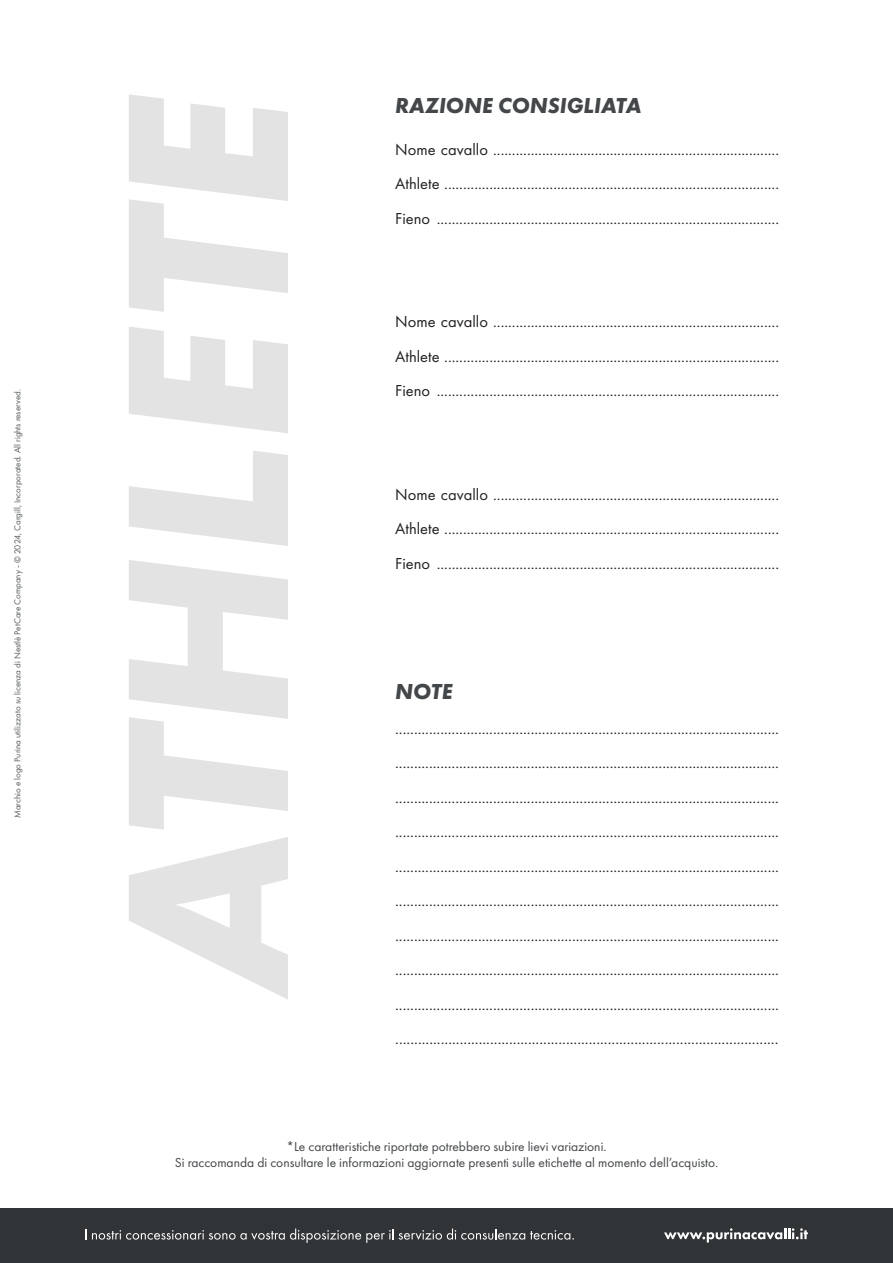
<style>
.page{position:relative;width:893px;height:1263px;background:#fff}
.page>*{position:absolute;margin:0;border:0;box-sizing:border-box;transform-origin:0 0}
.t1{font:italic 700 22.5px "Futura PT";color:#444749}
.t2{font:16.5px/34.5px "Futura PT";color:#231f20;text-align:justify}
.t3{font:13.5px/16.2px "Futura PT";color:#424447;text-align:center}
.t4{font:9px "Futura PT";color:#575a5b}
</style>
<div class="page">
<div style="left:0;top:1208px;width:893px;height:55px;background:#303437"></div>
<svg style="left:92px;top:1228px;width:482px;height:15px"></svg>
<svg style="left:664px;top:1228px;width:144px;height:14px"></svg>
<svg style="left:129px;top:837px;width:159px;height:163px"></svg>
<svg style="left:129px;top:560px;width:159px;height:270px"></svg>
<svg style="left:129px;top:450px;width:159px;height:96px"></svg>
<svg style="left:129px;top:327px;width:159px;height:106px"></svg>
<svg style="left:129px;top:94px;width:159px;height:218px"></svg>
<p class="t4" style="left:12px;top:818px;width:430px;rotate:-90deg">Marchio e logo Purina utilizzato su licenza di Nestlè PetCare Company - © 2024, Cargill, Incorporated. All rights reserved.</p>
<h1 class="t1" style="left:395px;top:92px;width:248px">RAZIONE CONSIGLIATA</h1>
<p class="t2" style="left:395px;top:132px;width:385px">Nome cavallo ............................................................................<br>Athlete .........................................................................................<br>Fieno ...........................................................................................</p>
<p class="t2" style="left:395px;top:304px;width:385px">Nome cavallo ............................................................................<br>Athlete .........................................................................................<br>Fieno ...........................................................................................</p>
<p class="t2" style="left:395px;top:477px;width:385px">Nome cavallo ............................................................................<br>Athlete .........................................................................................<br>Fieno ...........................................................................................</p>
<h1 class="t1" style="left:395px;top:678px;width:59px">NOTE</h1>
<p class="t2" style="left:395px;top:711px;width:385px">...................................................................................................... ...................................................................................................... ...................................................................................................... ...................................................................................................... ...................................................................................................... ...................................................................................................... ...................................................................................................... ...................................................................................................... ...................................................................................................... .....................................................................................................</p>
<p class="t3" style="left:175px;top:1138px;width:545px">*Le caratteristiche riportate potrebbero subire lievi variazioni.<br>Si raccomanda di consultare le informazioni aggiornate presenti sulle etichette al momento dell’acquisto.</p>
</div>
